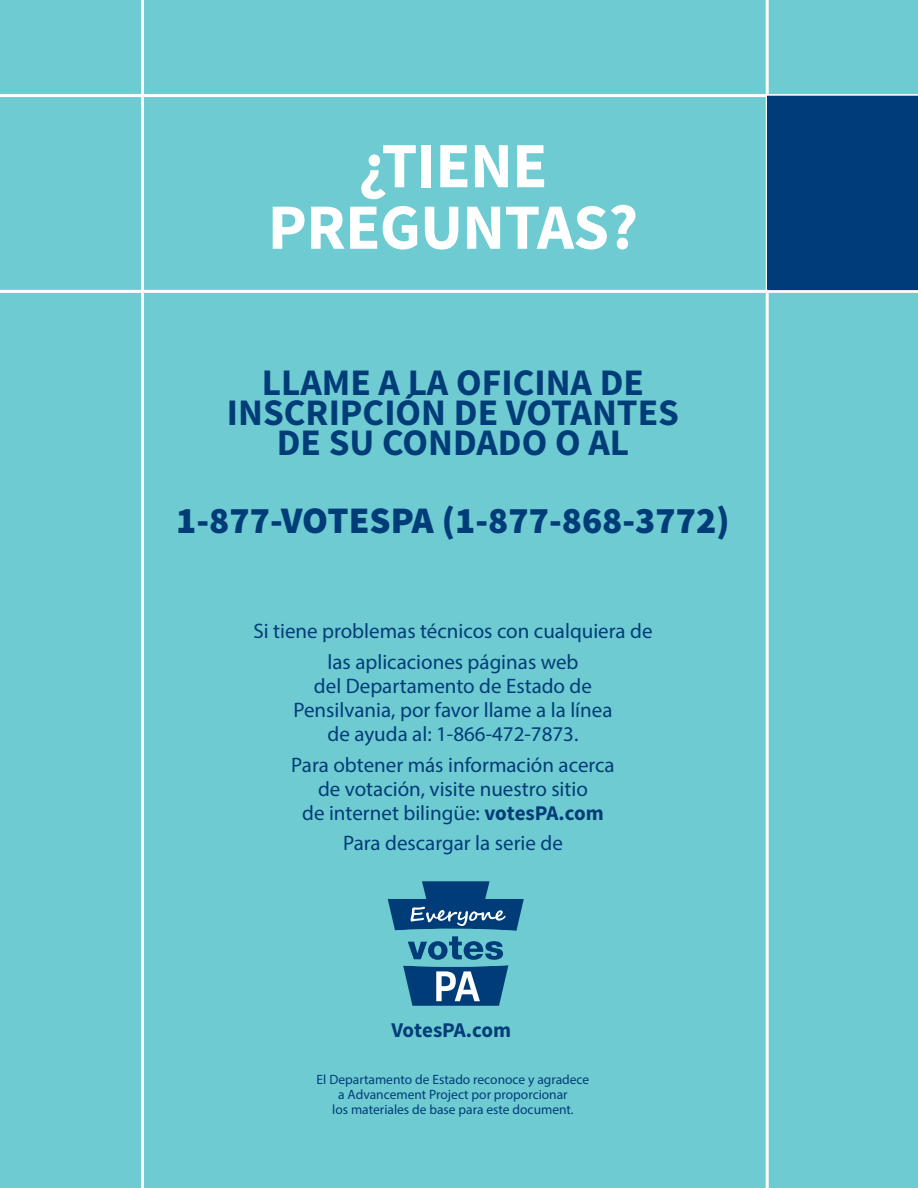
<style>
.page{position:relative;width:918px;height:1188px;background:#6fcbd2}
.page>*{position:absolute;margin:0;border:0;box-sizing:border-box;transform-origin:0 0}
.t1{font:700 64.5px/61.5px "Source Sans Pro";letter-spacing:-.01em;color:#fff;text-align:center}
.t2{font:700 37.5px/30px "Source Sans Pro";color:#003d78;text-align:center}
.t3{font:900 37.5px "Source Sans Pro";color:#003d78}
.t4{font:21px/24px "Myriad Pro";color:#003d78;text-align:center}
.t5{font:700 21px "Source Sans Pro";letter-spacing:-.005em;color:#003d78}
.t6{font:13.5px/15px "Myriad Pro";color:#003d78;text-align:center}
.s1{font-family:"Source Sans Pro";font-weight:700}
</style>
<div class="page">
<hr style="left:0;top:94px;width:918px;height:3px;background:#fff">
<hr style="left:141px;top:0;width:3px;height:1188px;background:#fff">
<hr style="left:0;top:290px;width:918px;height:3px;background:#fff">
<svg style="left:388px;top:881px;width:136px;height:125px"></svg>
<hr style="left:766px;top:0;width:3px;height:1188px;background:#fff">
<div style="left:767px;top:96px;width:151px;height:194px;background:#003d78"></div>
<p class="t1" style="left:268px;top:137px;width:372px">¿TIENE<br>PREGUNTAS?</p>
<p class="t2" style="left:227px;top:369px;width:454px">LLAME A LA OFICINA DE<br>INSCRIPCIÓN DE VOTANTES<br>DE SU CONDADO O AL</p>
<p class="t3" style="left:176px;top:496px;width:555px">1-877-VOTESPA (1-877-868-3772)</p>
<p class="t4" style="left:253px;top:619px;width:401px">Si tiene problemas técnicos con cualquiera de</p>
<p class="t4" style="left:293px;top:650px;width:321px">las aplicaciones páginas web<br>del Departamento de Estado de<br>Pensilvania, por favor llame a la línea de ayuda al: 1-866-472-7873.</p>
<p class="t4" style="left:291px;top:752px;width:325px">Para obtener más información acerca de votación, visite nuestro sitio<br>de internet bilingüe: <span class="s1">votesPA.com</span></p>
<p class="t4" style="left:343px;top:831px;width:221px">Para descargar la serie de</p>
<p class="t5" style="left:391px;top:1016px;width:121px">VotesPA.com</p>
<p class="t6" style="left:317px;top:1072px;width:274px">El Departamento de Estado reconoce y agradece a Advancement Project por proporcionar<br>los materiales de base para este document.</p>
</div>
